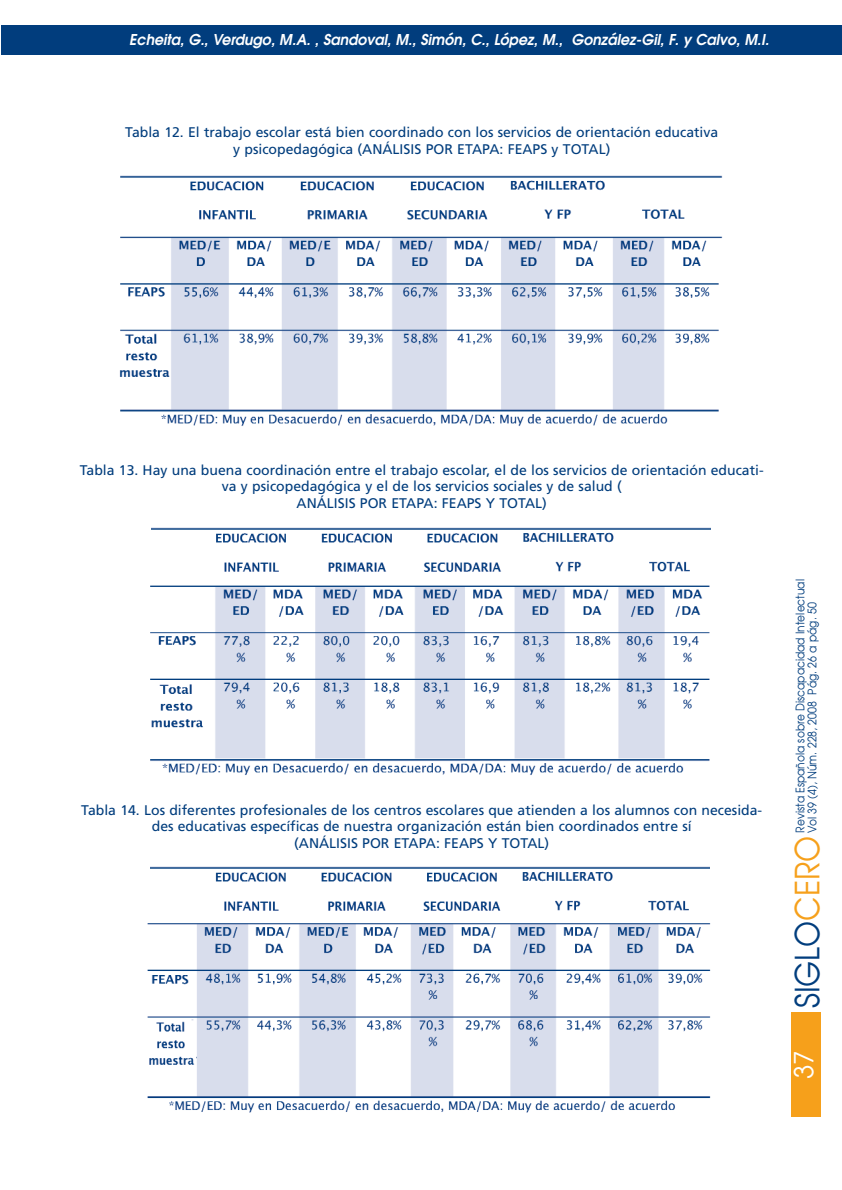
<style>
.page{position:relative;width:842px;height:1190px;background:#fff}
.page>*{position:absolute;margin:0;border:0;box-sizing:border-box;transform-origin:0 0}
.t1{font:33.25px "Avant Garde";color:#013d7d;scale:.9 1}
.t2{font:26.25px "Avant Garde";color:#fff}
.t3{font:italic 600 14.88px "Avant Garde";color:#fff;scale:.95 1}
.t4{font:14px/16.8px "Frutiger";color:#013d7d;text-align:center}
.t5{font:11.9px/12.2px "Avant Garde";color:#013d7d;scale:.9 1}
.s1{color:#f6a01b}
</style>
<div class="page">
<img style="left:150px;top:585px;width:560px;height:190px">
<img style="left:147px;top:866px;width:564px;height:247px">
<div style="left:1px;top:26px;width:841px;height:29px;background:#013d7d"></div>
<img style="left:119px;top:175px;width:604px;height:251px">
<img style="left:152px;top:527px;width:558px;height:45px">
<img style="left:151px;top:866px;width:559px;height:52px">
<div style="left:791px;top:1013px;width:30px;height:104px;background:#f6a01b"></div>
<p class="t3" style="left:129px;top:34px;width:677px">Echeita, G., Verdugo, M.A. , Sandoval, M., Simón, C., López, M., González-Gil, F. y Calvo, M.I.</p>
<p class="t4" style="left:125px;top:125px;width:594px">Tabla 12. El trabajo escolar está bien coordinado con los servicios de orientación educativa y psicopedagógica (ANÁLISIS POR ETAPA: FEAPS y TOTAL)</p>
<p class="t4" style="left:80px;top:463px;width:685px">Tabla 13. Hay una buena coordinación entre el trabajo escolar, el de los servicios de orientación educati&shy;va y psicopedagógica y el de los servicios sociales y de salud (<br>ANÁLISIS POR ETAPA: FEAPS Y TOTAL)</p>
<p class="t5" style="left:795px;top:833px;width:283px;rotate:-90deg">Revista Española sobre Discapacidad Intelectual<br>Vol 39 (4), Núm. 228, 2008 Pág. 26 a pág. 50</p>
<p class="t4" style="left:81px;top:802px;width:682px">Tabla 14. Los diferentes profesionales de los centros escolares que atienden a los alumnos con necesida&shy;des educativas específicas de nuestra organización están bien coordinados entre sí</p>
<p class="t4" style="left:294px;top:836px;width:257px">(ANÁLISIS POR ETAPA: FEAPS Y TOTAL)</p>
<h1 class="t1" style="left:795px;top:1008px;width:193px;rotate:-90deg">SIGLO<span class="s1">CERO</span></h1>
<p class="t2" style="left:794px;top:1079px;width:31px;rotate:-90deg">37</p>
</div>
